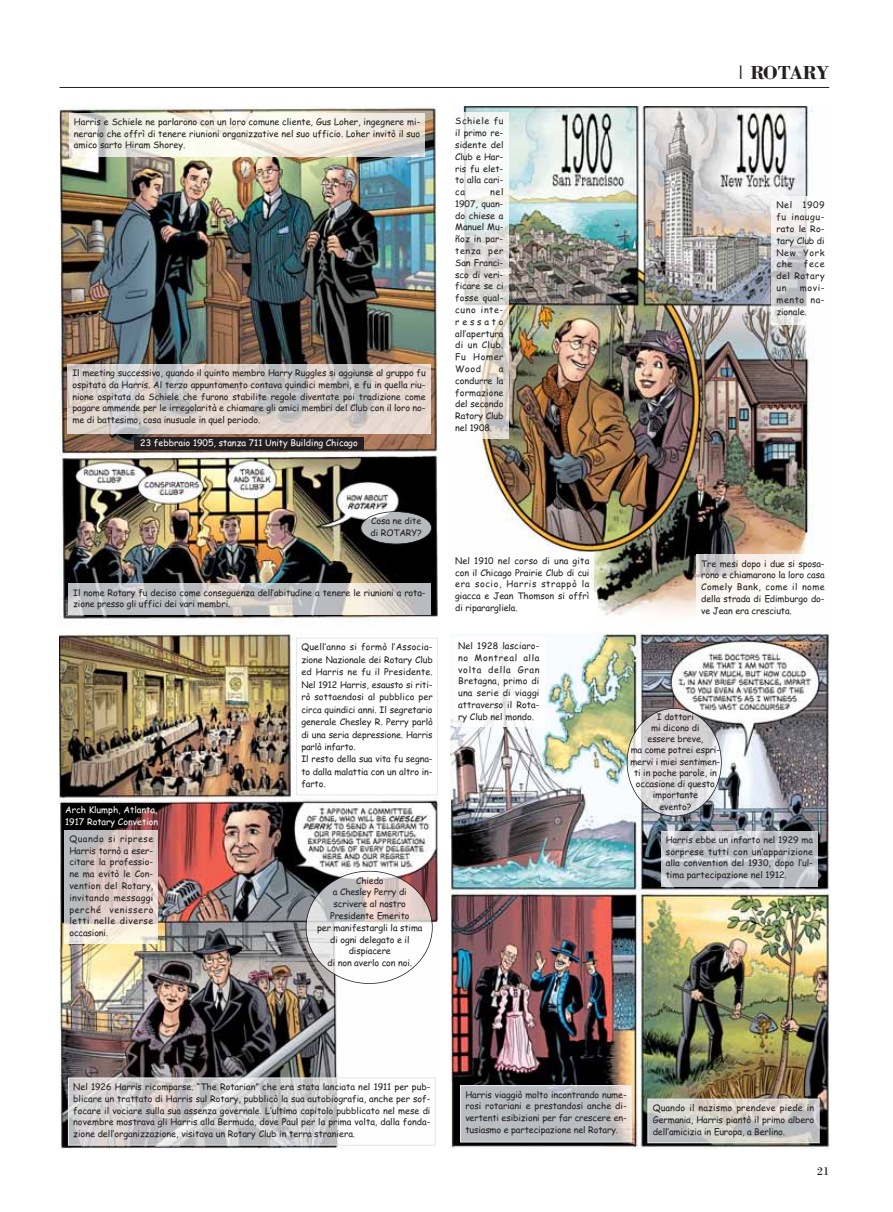
<style>
.page{position:relative;width:893px;height:1212px;background:#fff}
.page>*{position:absolute;margin:0;border:0;box-sizing:border-box;transform-origin:0 0}
.t1{font:700 19.5px "Bodoni";letter-spacing:-.035em;color:#231f20}
.t2{font:12px "Bodoni";color:#231f20}
.t3{font:9px/11.9px "Comic Sans MS";letter-spacing:-.01em;color:#231f20;text-align:justify}
.t4{font:9px/11.9px "Comic Sans MS";color:#fff}
.s1{font-family:"Futura";font-weight:400;font-size:16.5px}
</style>
<div class="page">
<hr style="left:60px;top:87px;width:769px;height:1px;background:#231f20">
<img style="left:60px;top:106px;width:378px;height:519px">
<img style="left:460px;top:106px;width:354px;height:510px">
<img style="left:60px;top:633px;width:378px;height:515px">
<img style="left:451px;top:633px;width:378px;height:515px">
<img style="left:69px;top:113px;width:356px;height:43px">
<img style="left:68px;top:364px;width:362px;height:69px">
<div style="left:134px;top:438px;width:230px;height:12px;background:#231f20"></div>
<img style="left:361px;top:512px;width:70px;height:32px">
<div style="left:360px;top:511px;width:72px;height:33px;border:2px solid #231f20;border-radius:50%"></div>
<img style="left:69px;top:584px;width:361px;height:30px">
<img style="left:460px;top:113px;width:48px;height:326px">
<img style="left:772px;top:197px;width:42px;height:127px">
<img style="left:460px;top:552px;width:134px;height:64px">
<img style="left:697px;top:555px;width:117px;height:61px">
<img style="left:298px;top:640px;width:138px;height:153px">
<div style="left:296px;top:638px;width:142px;height:157px;border:1px solid #e6e7e8"></div>
<img style="left:306px;top:871px;width:126px;height:112px">
<div style="left:306px;top:871px;width:127px;height:113px;border:2px solid #231f20;border-radius:50%"></div>
<img style="left:65px;top:830px;width:93px;height:113px">
<img style="left:70px;top:1079px;width:364px;height:64px">
<div style="left:68px;top:1077px;width:368px;height:68px;border:1px solid #e6e7e8"></div>
<img style="left:454px;top:637px;width:90px;height:90px">
<img style="left:661px;top:831px;width:157px;height:56px">
<img style="left:627px;top:709px;width:94px;height:107px">
<div style="left:627px;top:708px;width:95px;height:108px;border:2px solid #231f20;border-radius:50%"></div>
<img style="left:462px;top:1087px;width:168px;height:53px">
<div style="left:460px;top:1085px;width:172px;height:57px;border:1px solid #e6e7e8"></div>
<img style="left:649px;top:1101px;width:168px;height:40px">
<div style="left:647px;top:1099px;width:172px;height:44px;border:1px solid #e6e7e8"></div>
<p class="t3" style="left:74px;top:117px;width:348px">Harris e Schiele ne parlarono con un loro comune cliente, Gus Loher, ingegnere mi&shy;nerario che offrì di tenere riunioni organizzative nel suo ufficio. Loher invitò il suo amico sarto Hiram Shorey.</p>
<p class="t3" style="left:72px;top:368px;width:355px">Il meeting successivo, quando il quinto membro Harry Ruggles si aggiunse al gruppo fu ospitato da Harris. Al terzo appuntamento contava quindici membri, e fu in quella riu&shy;nione ospitata da Schiele che furono stabilite regole diventate poi tradizione come pagare ammende per le irregolarità e chiamare gli amici membri del Club con il loro no&shy;me di battesimo, cosa inusuale in quel periodo.</p>
<p class="t4" style="left:140px;top:438px;width:219px">23 febbraio 1905, stanza 711 Unity Building Chicago</p>
<p class="t3" style="left:455px;top:116px;width:50px">Schiele fu il primo re&shy;sidente del Club e Har&shy;ris fu elet&shy;to alla cari&shy;ca</p>
<p class="t3" style="left:455px;top:187px;width:50px;text-indent:35px">nel 1907, quan&shy;do chiese a Manuel Mu&shy;ñoz in par&shy;tenza per San Franci&shy;sco di veri&shy;ficare se ci fosse qual&shy;cuno inte&shy;ressato all’apertura di un Club.<br>Fu Homer Wood</p>
<p class="t3" style="left:455px;top:364px;width:50px;text-indent:44px">a condurre la formazione del secondo Ratory Club nel 1908.</p>
<h1 class="t1" style="left:736px;top:65px;width:95px"><span class="s1">|</span> ROTARY</h1>
<p class="t3" style="left:776px;top:200px;width:50px">Nel 1909 fu inaugu&shy;rato le Ro&shy;tary Club di New York che</p>
<p class="t3" style="left:776px;top:259px;width:50px;text-indent:27px">fece del Rotary un</p>
<p class="t3" style="left:776px;top:283px;width:50px;text-indent:23px">movi&shy;mento na&shy;zionale.</p>
<p class="t3" style="left:371px;top:516px;width:53px">Cosa ne dite di ROTARY?</p>
<p class="t3" style="left:73px;top:587px;width:354px">Il nome Rotary fu deciso come conseguenza dell’abitudine a tenere le riunioni a rota&shy;zione presso gli uffici dei vari membri.</p>
<p class="t4" style="left:65px;top:805px;width:95px">Arch Klumph, Atlanta,<br>1917 Rotary Convetion</p>
<p class="t3" style="left:69px;top:833px;width:86px">Quando si riprese Harris tornò a eser&shy;citare la professio&shy;ne ma evitò le Con&shy;vention del Rotary, invitando messaggi perché venissero letti nelle diverse occasioni.</p>
<p class="t3" style="left:301px;top:642px;width:133px;line-height:12.5px;text-align:left">Quell’anno si formò l’Associa&shy;zione Nazionale dei Rotary Club ed Harris ne fu il Presidente.<br>Nel 1912 Harris, esausto si riti&shy;rò sottaendosi al pubblico per circa quindici anni. Il segretario generale Chesley R. Perry parlò di una seria depressione. Harris parlò infarto.<br>Il resto della sua vita fu segna&shy;to dalla malattia con un altro in&shy;farto.</p>
<p class="t3" style="left:317px;top:875px;width:107px;text-align:center">Chiedo<br>a Chesley Perry di scrivere al nostro<br>Presidente Emerito<br>per manifestargli la stima di ogni delegato e il dispiacere<br>di non averlo con noi.</p>
<p class="t3" style="left:455px;top:555px;width:136px">Nel 1910 nel corso di una gita con il Chicago Prairie Club di cui era socio, Harris strappò la giacca e Jean Thomson si offrì di riparargliela.</p>
<p class="t3" style="left:701px;top:558px;width:125px">Tre mesi dopo i due si sposa&shy;rono e chiamarono la loro casa Comely Bank, come il nome della strada di Edimburgo do&shy;ve Jean era cresciuta.</p>
<p class="t3" style="left:458px;top:641px;width:83px">Nel 1928 lasciaro&shy;no Montreal alla volta della Gran Bretagna, primo di una serie di viaggi attraverso il Rota&shy;ry Club nel mondo.</p>
<p class="t3" style="left:630px;top:712px;width:91px;line-height:11.2px;text-align:center">I dottori<br>mi dicono di<br>essere breve,<br>ma come potrei espri&shy;mervi i miei sentimen&shy;ti in poche parole, in occasione di questo importante<br>evento?</p>
<p class="t3" style="left:666px;top:834px;width:149px">Harris ebbe un infarto nel 1929 ma sorprese tutti con un’apparizione alla convention del 1930, dopo l’ul&shy;tima partecipazione nel 1912.</p>
<p class="t3" style="left:73px;top:1082px;width:359px">Nel 1926 Harris ricomparse. “The Rotarian” che era stata lanciata nel 1911 per pub&shy;blicare un trattato di Harris sul Rotary, pubblicò la sua autobiografia, anche per sof&shy;focare il vociare sulla sua assenza governale. L’ultimo capitolo pubblicato nel mese di novembre mostrava gli Harris alla Bermuda, dove Pa ul per la prima volta, dalla fonda&shy;zione dell’organizzazione, visitava un Rotary Club in terra straniera.</p>
<p class="t3" style="left:465px;top:1089px;width:163px">Harris viaggiò molto incontrando nume&shy;rosi rotariani e prestandosi anche di&shy;vertenti esibizioni per far crescere en&shy;tusiasmo e partecipazione nel Rotary.</p>
<p class="t3" style="left:653px;top:1103px;width:163px">Quando il nazismo prendeve piede in Germania, Harris piantò il primo albero dell’amicizia in Europa, a Berlino.</p>
<h2 class="t2" style="left:817px;top:1167px;width:13px">21</h2>
</div>
